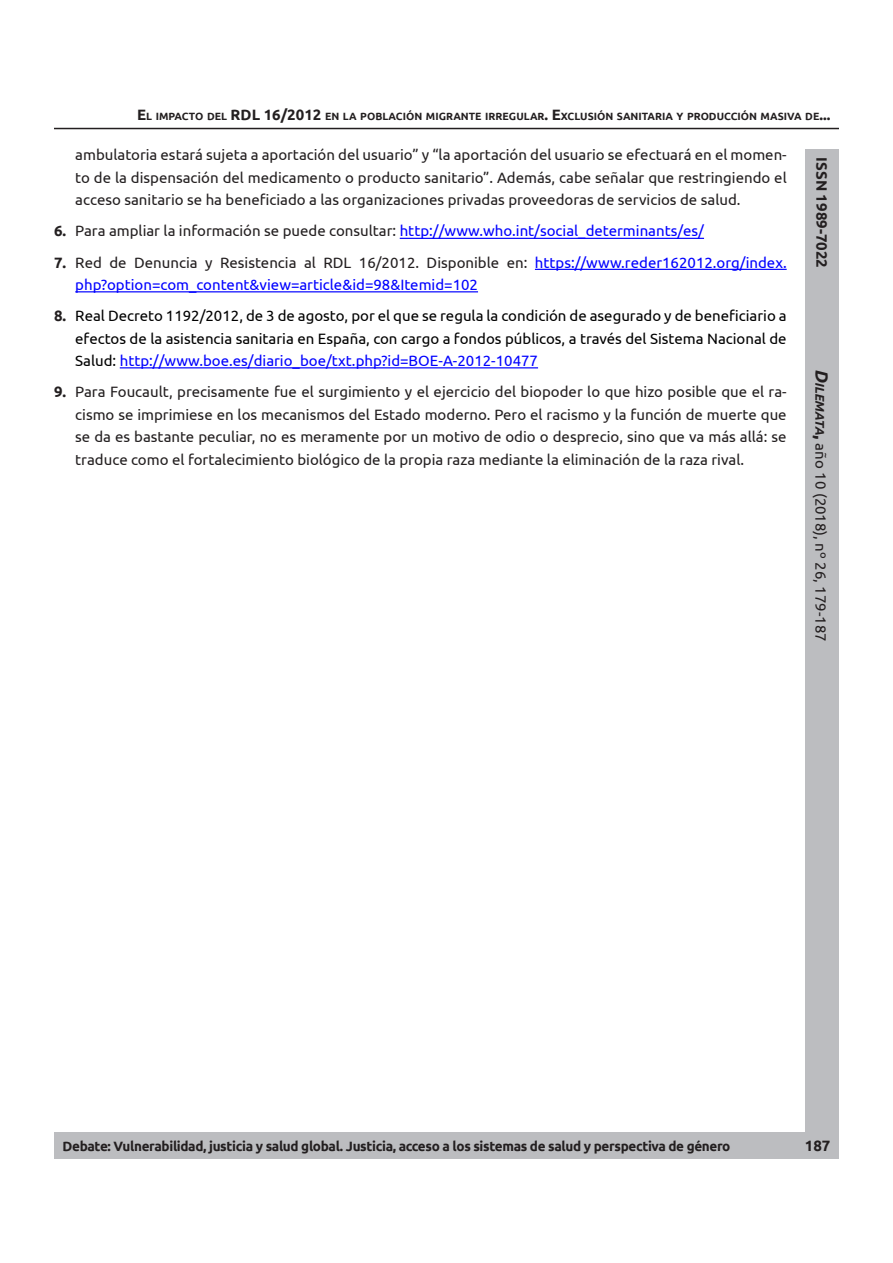
<style>
.page{position:relative;width:893px;height:1263px;background:#fff}
.page>*{position:absolute;margin:0;border:0;box-sizing:border-box;transform-origin:0 0}
.Bibliografía{font:15px/22.5px "Ubuntu";color:#231f20;text-align:justify}
.Bibliografía-2{font:15px/22.5px "Ubuntu";color:#000;text-align:justify}
.Bibliografía-3{font:15px/22.5px "Ubuntu";color:#00f}
.t1{font:700 15px "Ubuntu";color:#231f20}
.t2{font:700 13.5px "Ubuntu";letter-spacing:-.025em;color:#231f20}
.t3{font:700 10.5px "Ubuntu";color:#231f20}
.s1{font-size:15px}
.s2{font-weight:700;color:#231f20}
.s3{color:#231f20}
.s4{color:#00f}
.s5{font-weight:700}
.s6{font-weight:700;font-style:italic;font-size:18px}
.s7{font-weight:700;font-style:italic;font-size:12.6px}
.s8{font-weight:700;font-size:18px}
</style>
<div class="page">
<div style="left:756px;top:1132px;width:83px;height:27px;background:#bcbdc0"></div>
<div style="left:54px;top:1132px;width:712px;height:27px;background:#bcbdc0"></div>
<div style="left:806px;top:360px;width:33px;height:777px;background:#bcbdc0"></div>
<div style="left:806px;top:149px;width:33px;height:215px;background:#bcbdc0"></div>
<hr style="left:54px;top:128px;width:785px;height:1px;background:#231f20">
<hr style="left:400px;top:238px;width:304px;height:1px;background:#00f">
<hr style="left:535px;top:269px;width:252px;height:1px;background:#00f">
<hr style="left:75px;top:291px;width:403px;height:1px;background:#00f">
<hr style="left:120px;top:367px;width:418px;height:1px;background:#00f">
<p class="t3" style="left:137px;top:110px;width:359px"><span class="s1">E</span>L IMPACTO DEL <span class="s1">RDL 16/2012</span> EN LA POBLACIÓN MIGRANTE IRRE</p>
<p class="t3" style="left:509px;top:110px;width:323px">GULAR<span class="s1">. E</span>XCLUSIÓN SANITARIA Y PRODUCCIÓN MASIVA DE<span class="s1">...</span></p>
<p class="Bibliografía" style="left:75px;top:143px;width:713px">ambulatoria estará sujeta a aportación del usuario” y “la aportación del usuario se efectuará en el momen&shy;to de la dispensación del medicamento o producto sanitario”. Además, cabe señalar que restringiendo el acceso sanitario se ha beneficiado a las organizaciones privadas proveedoras de servicios de salud.</p>
<p class="Bibliografía-3" style="left:54px;top:219px;width:651px"><span class="s2">6.</span> <span class="s3">Para ampliar la información se puede consultar:</span> http://www.who.int/social_determinants/es/</p>
<p class="Bibliografía-3" style="left:75px;top:250px;width:713px;text-indent:-21px"><span class="s2">7.</span> <span class="s3">Red de Denuncia y Resistencia al RDL 16/2012. Disponible en:</span> https://www.reder162012.org/index. php?option=com_content&amp;view=article&amp;id=98&amp;Itemid=102</p>
<p class="Bibliografía-2" style="left:75px;top:304px;width:713px;text-indent:-21px"><span class="s2">8.</span> Real Decreto 1192/2012, de 3 de agosto, por el que se regula la condición de asegurado y de beneficiario a efectos de la asistencia sanitaria en España, con cargo a fondos públicos, a través del Sistema Nacional de Salud: <span class="s4">http://www.boe.es/diario_boe/txt.php?id=BOE-A-2012-10477</span></p>
<p class="Bibliografía" style="left:75px;top:380px;width:713px;text-indent:-21px"><span class="s5">9.</span> Para Foucault, precisamente fue el surgimiento y el ejercicio del biopoder lo que hizo posible que el ra&shy;cismo se imprimiese en los mecanismos del Estado moderno. Pero el racismo y la función de muerte que se da es bastante peculiar, no es meramente por un motivo de odio o desprecio, sino que va más allá: se traduce como el fortalecimiento biológico de la propia raza mediante la eliminación de la raza rival.</p>
<p class="t1" style="left:831px;top:157px;width:112px;rotate:90deg">ISSN 1989-7022</p>
<p class="Bibliografía" style="left:832px;top:369px;width:274px;rotate:90deg"><span class="s6">D</span><span class="s7">ilemata</span><span class="s8">,</span> año 10 (2018), nº 26, 179-187</p>
<p class="t2" style="left:63px;top:1138px;width:669px">Debate: Vulnerabilidad, justicia y salud global. Justicia, acceso a los sistemas de salud y perspectiva de género</p>
<p class="t1" style="left:805px;top:1137px;width:27px">187</p>
</div>
